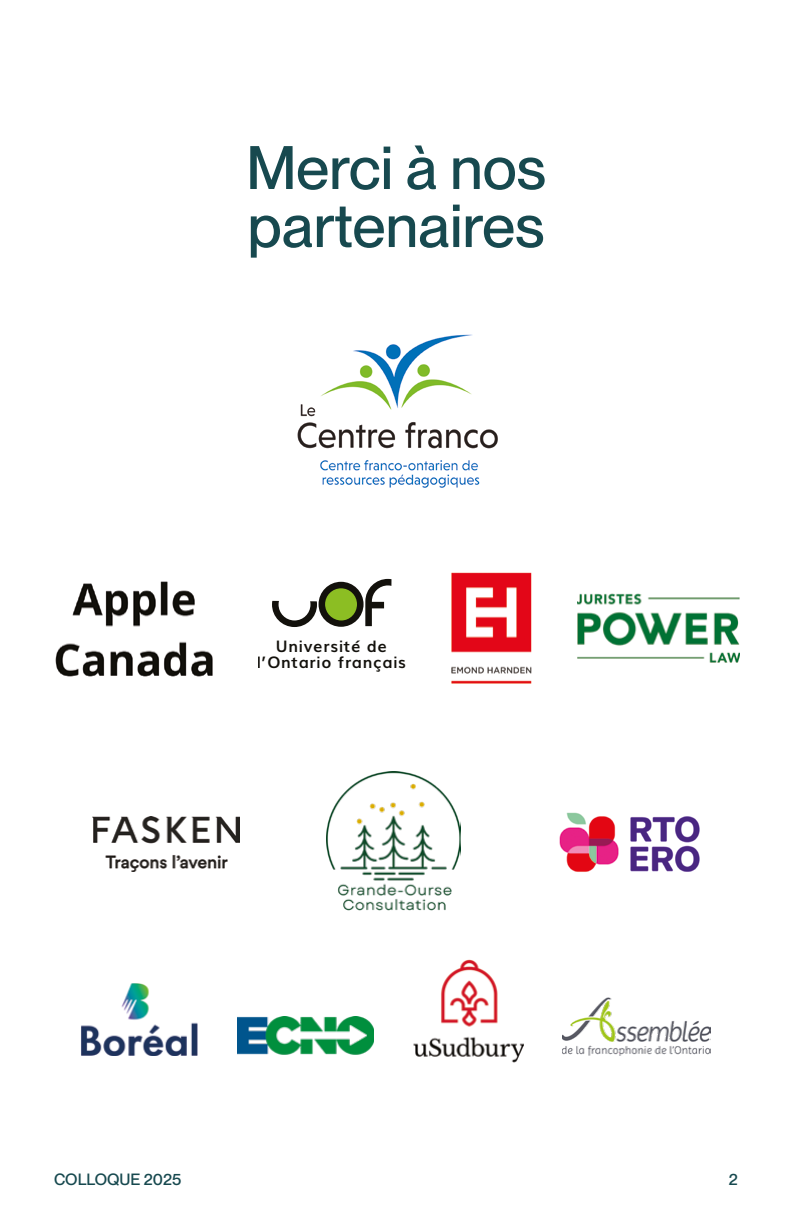
<style>
.page{position:relative;width:792px;height:1224px;background:#fff}
.page>*{position:absolute;margin:0;border:0;box-sizing:border-box;transform-origin:0 0}
.t1{font:500 60px/58px "PP Neue Montreal";color:#17494f}
.t2{font:700 16px/16px "Muli";letter-spacing:.05em;color:#13110c;text-align:center}
.t3{font:500 16px "PP Neue Montreal";color:#17494f}
</style>
<div class="page">
<img style="left:327px;top:771px;width:134px;height:140px">
<img style="left:93px;top:816px;width:147px;height:56px">
<div style="left:319px;top:582px;width:45px;height:45px;background:#13110c;border-radius:50%"></div>
<div style="left:325px;top:588px;width:32px;height:32px;background:#8cbe23;border-radius:50%"></div>
<svg style="left:272px;top:601px;width:45px;height:26px"></svg>
<svg style="left:365px;top:579px;width:26px;height:47px"></svg>
<img style="left:297px;top:334px;width:201px;height:154px">
<img style="left:55px;top:581px;width:158px;height:96px">
<img style="left:451px;top:572px;width:81px;height:112px">
<img style="left:577px;top:593px;width:162px;height:70px">
<img style="left:559px;top:812px;width:141px;height:60px">
<img style="left:81px;top:983px;width:117px;height:72px">
<img style="left:238px;top:1017px;width:136px;height:38px">
<img style="left:414px;top:959px;width:109px;height:104px">
<img style="left:563px;top:997px;width:147px;height:59px">
<h1 class="t1" style="left:246px;top:139px;width:301px">Merci à nos partenaires</h1>
<p class="t2" style="left:257px;top:637px;width:151px">Université de l’Ontario français</p>
<p class="t3" style="left:54px;top:1170px;width:129px">COLLOQUE 2025</p>
<p class="t3" style="left:729px;top:1170px;width:11px">2</p>
</div>
